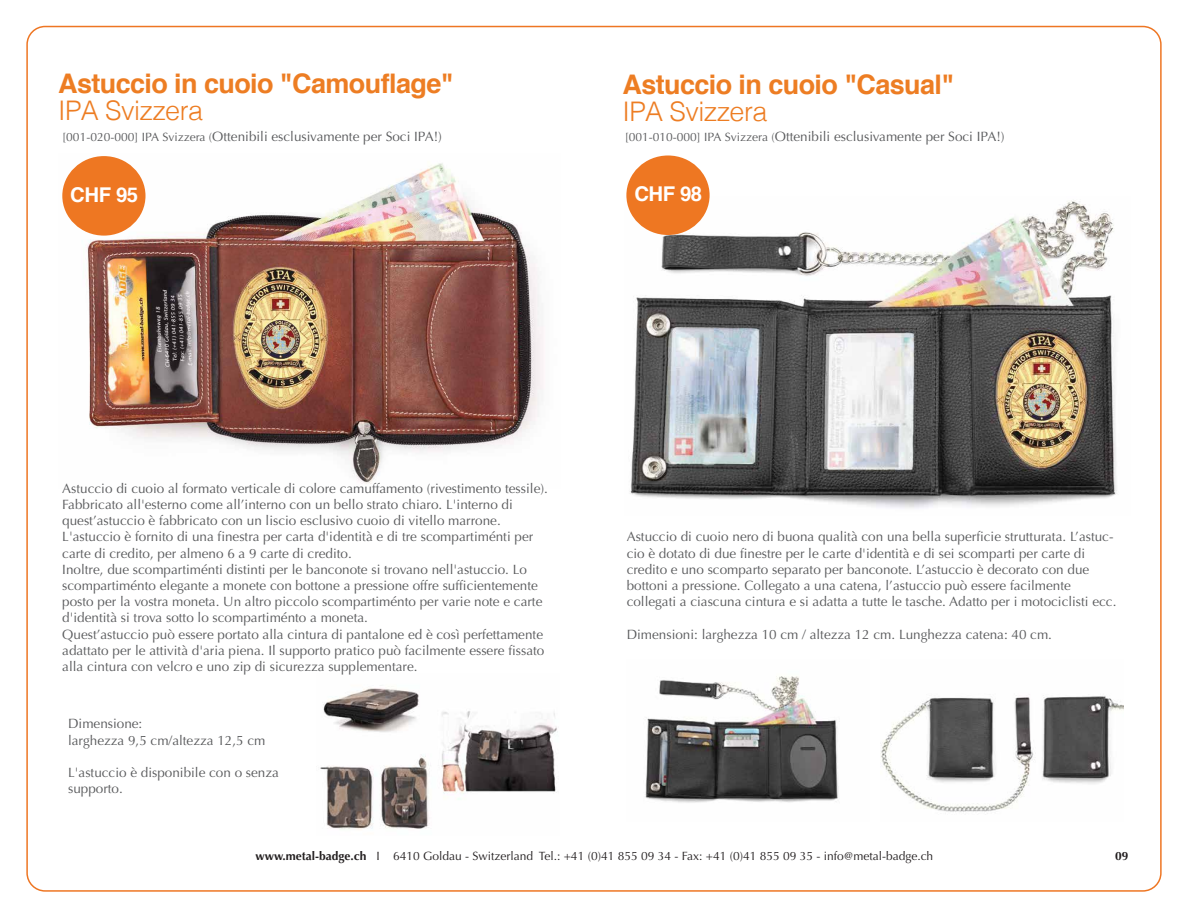
<style>
.page{position:relative;width:1188px;height:918px;background:#fff}
.page>*{position:absolute;margin:0;border:0;box-sizing:border-box;transform-origin:0 0}
.t1{font:700 27px "Helvetica";letter-spacing:-.02em;color:#ed7d23}
.t2{font:300 27px "Helvetica";letter-spacing:-.02em;color:#ed7d23}
.t3{font:700 20.4px "Helvetica";letter-spacing:-.02em;color:#fff}
.t4{font:13.5px/16.2px "Optima";color:#58595b}
.t5{font:12px "Optima";color:#231f20}
.t6{font:700 12px "Optima";color:#231f20}
.s1{font-size:12px}
.s2{font-weight:700}
</style>
<div class="page">
<img style="left:626px;top:200px;width:491px;height:308px">
<img style="left:62px;top:156px;width:481px;height:328px">
<div style="left:626px;top:155px;width:84px;height:80px;background:#e72;border-radius:50%"></div>
<img style="left:645px;top:676px;width:194px;height:127px">
<img style="left:881px;top:695px;width:243px;height:117px">
<img style="left:320px;top:688px;width:238px;height:142px">
<div style="left:62px;top:156px;width:84px;height:80px;background:#e72;border-radius:50%"></div>
<h1 class="t1" style="left:58px;top:62px;width:397px">Astuccio in cuoio "Camouflage"</h1>
<h1 class="t2" style="left:58px;top:88px;width:146px">IPA Svizzera</h1>
<p class="t4" style="left:62px;top:128px;width:381px"><span class="s1">[001-020-000] IPA Svizzera (</span>Ottenibili esclusivamente per Soci IPA!)</p>
<h2 class="t3" style="left:70px;top:178px;width:69px">CHF 95</h2>
<h1 class="t1" style="left:622px;top:62px;width:333px">Astuccio in cuoio "Casual"</h1>
<h1 class="t2" style="left:622px;top:88px;width:146px">IPA Svizzera</h1>
<p class="t4" style="left:625px;top:128px;width:381px"><span class="s1">[001-010-000] IPA Svizzera (</span>Ottenibili esclusivamente per Soci IPA!)</p>
<h2 class="t3" style="left:634px;top:177px;width:69px">CHF 98</h2>
<p class="t4" style="left:62px;top:480px;width:487px">Astuccio di cuoio al formato verticale di colore camuffamento (rivestimento tessile).<br>Fabbricato all'esterno come all’interno con un bello strato chiaro. L'interno di quest’astuccio è fabbricato con un liscio esclusivo cuoio di vitello marrone.<br>L'astuccio è fornito di una finestra per carta d'identità e di tre scompartiménti per carte di credito, per almeno 6 a 9 carte di credito.<br>Inoltre, due scompartiménti distinti per le banconote si trovano nell'astuccio. Lo scompartiménto elegante a monete con bottone a pressione offre sufficientemente posto per la vostra moneta. Un altro piccolo scompartiménto per varie note e carte d'identità si trova sotto lo scompartiménto a moneta.<br>Quest’astuccio può essere portato alla cintura di pantalone ed è così perfettamente adattato per le attività d'aria piena. Il supporto pratico può facilmente essere fissato alla cintura con velcro e uno zip di sicurezza supplementare.</p>
<p class="t4" style="left:68px;top:716px;width:199px">Dimensione:<br>larghezza 9,5 cm/altezza 12,5 cm</p>
<p class="t4" style="left:68px;top:765px;width:212px">L'astuccio è disponibile con o senza supporto.</p>
<p class="t4" style="left:627px;top:529px;width:491px">Astuccio di cuoio nero di buona qualità con una bella superficie strutturata. L’astuc&shy;cio è dotato di due finestre per le carte d'identità e di sei scomparti per carte di credito e uno scomparto separato per banconote. L’astuccio è decorato con due bottoni a pressione. Collegato a una catena, l’astuccio può essere facilmente collegati a ciascuna cintura e si adatta a tutte le tasche. Adatto per i motociclisti ecc.</p>
<p class="t4" style="left:627px;top:626px;width:427px">Dimensioni: larghezza 10 cm / altezza 12 cm. Lunghezza catena: 40 cm.</p>
<p class="t5" style="left:255px;top:849px;width:679px"><span class="s2">www.metal-badge.ch</span> I 6410 Goldau - Switzerland Tel.: +41 (0)41 855 09 34 - Fax: +41 (0)41 855 09 35 - info@metal-badge.ch</p>
<p class="t6" style="left:1115px;top:849px;width:15px">09</p>
</div>
